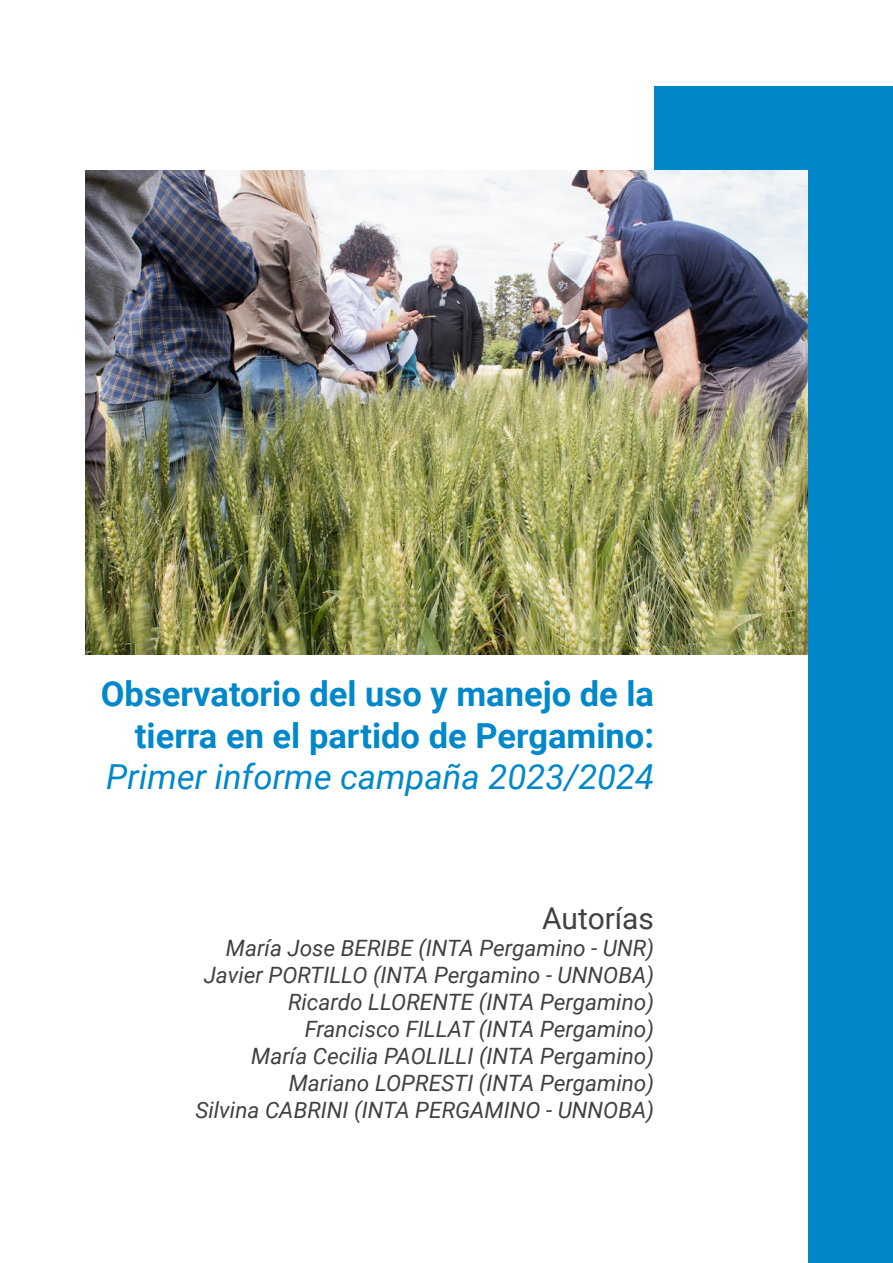
<style>
.page{position:relative;width:893px;height:1263px;background:#fff}
.page>*{position:absolute;margin:0;border:0;box-sizing:border-box;transform-origin:0 0}
.t1{font:700 34.5px/41.4px "Roboto";color:#0088cb;text-align:right}
.t2{font:italic 34.5px "Roboto";color:#0088cb}
.t3{font:30px "Roboto";color:#414042}
.t4{font:italic 22.5px/27px "Roboto";color:#414042;text-align:right}
</style>
<div class="page">
<div style="left:654px;top:86px;width:236px;height:84px;background:#0088cb"></div>
<div style="left:809px;top:86px;width:84px;height:1177px;background:#0187c9"></div>
<img style="left:85px;top:170px;width:723px;height:485px">
<h1 class="t1" style="left:101px;top:672px;width:555px">Observatorio del uso y manejo de la tierra en el partido de Pergamino:</h1>
<h1 class="t2" style="left:106px;top:753px;width:549px">Primer informe campaña 2023/2024</h1>
<h2 class="t3" style="left:542px;top:897px;width:113px">Autorías</h2>
<p class="t4" style="left:195px;top:933px;width:460px">María Jose BERIBE (INTA Pergamino - UNR)<br>Javier PORTILLO (INTA Pergamino - UNNOBA)<br>Ricardo LLORENTE (INTA Pergamino)<br>Francisco FILLAT (INTA Pergamino)<br>María Cecilia PAOLILLI (INTA Pergamino)<br>Mariano LOPRESTI (INTA Pergamino)<br>Silvina CABRINI (INTA PERGAMINO - UNNOBA)</p>
</div>
